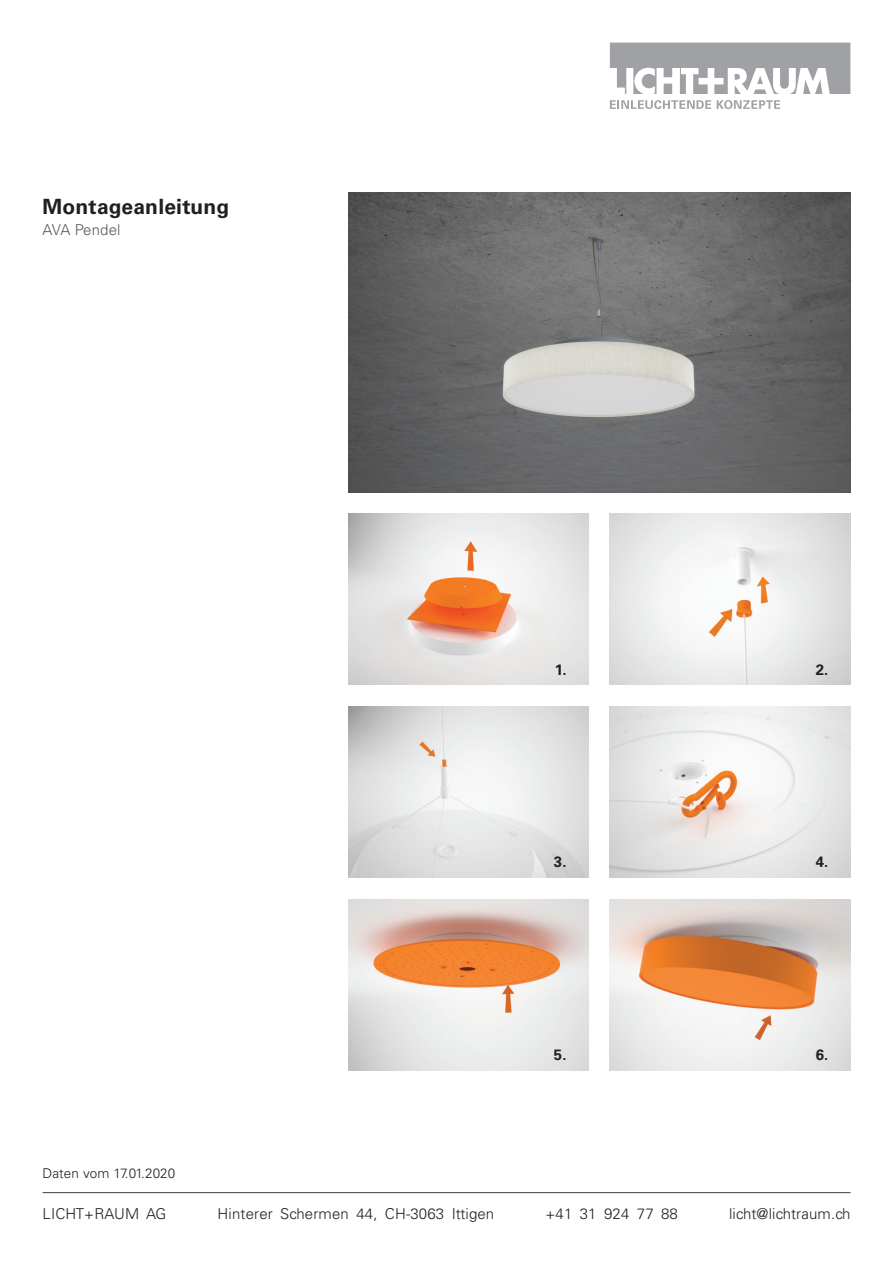
<style>
.page{position:relative;width:893px;height:1263px;background:#fff}
.page>*{position:absolute;margin:0;border:0;box-sizing:border-box;transform-origin:0 0}
.t1{font:700 21px "Univers LT Std";letter-spacing:.01em;color:#231f20}
.t2{font:300 15px "Univers LT Std";letter-spacing:.01em;color:#231f20}
.t3{font:700 15px "Univers LT Std";color:#231f20}
.t4{font:300 15px "Univers LT Std";letter-spacing:.01em;color:#57585a}
.t5{font:300 13.5px "Univers LT Std";letter-spacing:.01em;color:#231f20}
</style>
<div class="page">
<hr style="left:43px;top:1192px;width:807px;height:1px;background:#3e3e3f">
<svg style="left:610px;top:100px;width:101px;height:9px"></svg>
<svg style="left:717px;top:100px;width:63px;height:9px"></svg>
<svg style="left:610px;top:43px;width:240px;height:51px"></svg>
<img style="left:348px;top:706px;width:241px;height:172px">
<img style="left:610px;top:706px;width:240px;height:172px">
<img style="left:610px;top:514px;width:240px;height:171px">
<img style="left:348px;top:514px;width:241px;height:171px">
<img style="left:348px;top:193px;width:502px;height:299px">
<img style="left:348px;top:899px;width:241px;height:171px">
<img style="left:610px;top:899px;width:240px;height:171px">
<h1 class="t1" style="left:43px;top:194px;width:188px">Montageanleitung</h1>
<p class="t4" style="left:43px;top:221px;width:80px">AVA Pendel</p>
<p class="t5" style="left:43px;top:1165px;width:134px">Daten vom 17.01.2020</p>
<p class="t3" style="left:555px;top:660px;width:13px">1.</p>
<p class="t3" style="left:816px;top:660px;width:14px">2.</p>
<p class="t3" style="left:554px;top:853px;width:14px">3.</p>
<p class="t3" style="left:816px;top:853px;width:14px">4.</p>
<p class="t3" style="left:554px;top:1046px;width:14px">5.</p>
<p class="t3" style="left:816px;top:1046px;width:14px">6.</p>
<p class="t2" style="left:43px;top:1205px;width:125px">LICHT+RAUM AG</p>
<p class="t2" style="left:218px;top:1205px;width:278px">Hinterer Schermen 44, CH-3063 Ittigen</p>
<p class="t2" style="left:545px;top:1205px;width:134px">+41 31 924 77 88</p>
<p class="t2" style="left:729px;top:1205px;width:123px">licht@lichtraum.ch</p>
</div>
